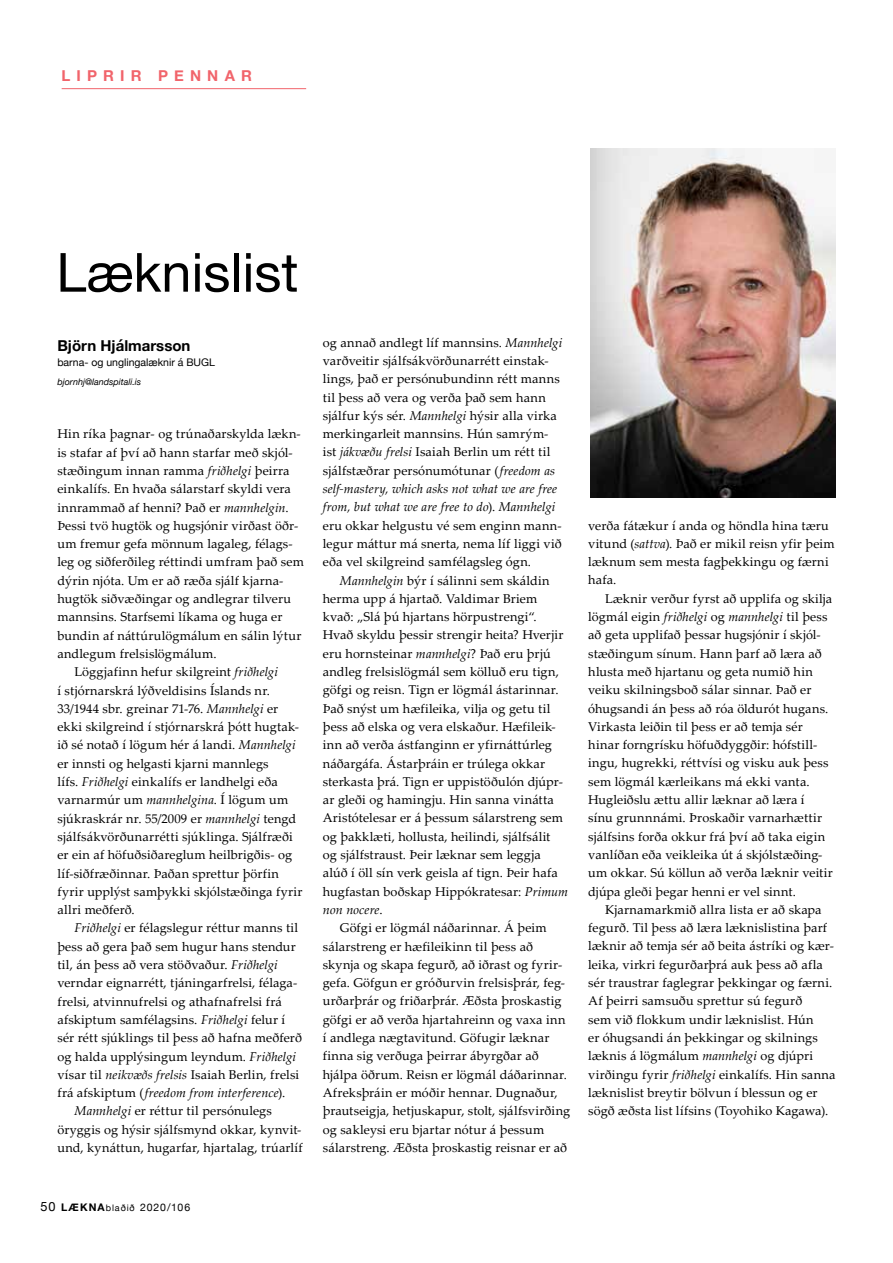
<style>
.page{position:relative;width:893px;height:1263px;background:#fff}
.page>*{position:absolute;margin:0;border:0;box-sizing:border-box;transform-origin:0 0}
.t1{font:54px "Helvetica Neue";color:#000}
.t2{font:700 15px "Helvetica Neue";color:#000}
.t3{font:700 15px "Helvetica Neue";letter-spacing:.41em;color:#f1646b}
.t4{font:12.75px/18.3px "Palatino Linotype";letter-spacing:.01em;color:#000}
.t5{font:italic 12.75px "Palatino Linotype";letter-spacing:.005em;color:#000}
.t6{font:10.5px "Helvetica Neue";color:#000}
.t7{font:italic 9px "Helvetica Neue";color:#000}
.s1{font-style:italic}
.s2{font-style:normal}
.s3{font-size:12.75px}
.s4{font-weight:700}
.s5{font-size:9px}
</style>
<div class="page">
<hr style="left:62px;top:88px;width:244px;height:1px;background:#f1646b">
<img style="left:590px;top:149px;width:246px;height:349px">
<p class="t3" style="left:62px;top:63px;width:192px">LIPRIR PENNAR</p>
<h1 class="t1" style="left:56px;top:233px;width:244px">Læknislist</h1>
<p class="t2" style="left:57px;top:333px;width:135px">Björn Hjálmarsson</p>
<p class="t6" style="left:57px;top:354px;width:159px">barna- og unglingalæknir á BUGL</p>
<p class="t7" style="left:57px;top:376px;width:85px">bjornhj@landspitali.is</p>
<p class="t4" style="left:57px;top:424px;width:245px">Hin ríka þagnar- og trúnaðarskylda lækn-</p>
<p class="t4" style="left:57px;top:443px;width:237px">is stafar af því að hann starfar með skjól-</p>
<p class="t4" style="left:57px;top:461px;width:234px">stæðingum innan ramma <span class="s1">friðhelgi</span> þeirra</p>
<p class="t4" style="left:57px;top:479px;width:235px">einkalífs. En hvaða sálarstarf skyldi vera</p>
<p class="t4" style="left:57px;top:498px;width:233px">innrammað af henni? Það er <span class="s1">mannhelgin</span>.</p>
<p class="t4" style="left:57px;top:516px;width:243px">Þessi tvö hugtök og hugsjónir virðast öðr-</p>
<p class="t4" style="left:57px;top:534px;width:237px">um fremur gefa mönnum lagaleg, félags-</p>
<p class="t4" style="left:57px;top:552px;width:248px">leg og siðferðileg réttindi umfram það sem</p>
<p class="t4" style="left:57px;top:571px;width:228px">dýrin njóta. Um er að ræða sjálf kjarna-</p>
<p class="t4" style="left:57px;top:589px;width:235px">hugtök siðvæðingar og andlegrar tilveru</p>
<p class="t4" style="left:57px;top:607px;width:227px">mannsins. Starfsemi líkama og huga er</p>
<p class="t4" style="left:57px;top:626px;width:245px">bundin af náttúrulögmálum en sálin lýtur</p>
<p class="t4" style="left:57px;top:644px;width:161px">andlegum frelsislögmálum.</p>
<p class="t4" style="left:74px;top:662px;width:205px">Löggjafinn hefur skilgreint <span class="s1">friðhelgi</span></p>
<p class="t4" style="left:57px;top:680px;width:214px">í stjórnarskrá lýðveldisins Íslands nr.</p>
<p class="t4" style="left:57px;top:699px;width:222px">33/1944 sbr. greinar 71-76. <span class="s1">Mannhelgi</span> er</p>
<p class="t4" style="left:57px;top:717px;width:243px">ekki skilgreind í stjórnarskrá þótt hugtak-</p>
<p class="t4" style="left:57px;top:735px;width:240px">ið sé notað í lögum hér á landi. <span class="s1">Mannhelgi</span></p>
<p class="t4" style="left:57px;top:754px;width:213px">er innsti og helgasti kjarni mannlegs</p>
<p class="t4" style="left:57px;top:772px;width:222px">lífs. <span class="s1">Friðhelgi</span> einkalífs er landhelgi eða</p>
<p class="t4" style="left:57px;top:790px;width:233px">varnarmúr um <span class="s1">mannhelgina</span>. Í lögum um</p>
<p class="t4" style="left:57px;top:809px;width:240px">sjúkraskrár nr. 55/2009 er <span class="s1">mannhelgi</span> tengd</p>
<p class="t4" style="left:57px;top:827px;width:237px">sjálfsákvörðunarrétti sjúklinga. Sjálfræði</p>
<p class="t4" style="left:57px;top:845px;width:236px">er ein af höfuðsiðareglum heilbrigðis- og</p>
<p class="t4" style="left:57px;top:863px;width:223px">líf-siðfræðinnar. Þaðan sprettur þörfin</p>
<p class="t4" style="left:57px;top:882px;width:247px">fyrir upplýst samþykki skjólstæðinga fyrir</p>
<p class="t4" style="left:57px;top:900px;width:79px">allri meðferð.</p>
<p class="t4" style="left:74px;top:918px;width:225px"><span class="s1">Friðhelgi</span> er félagslegur réttur manns til</p>
<p class="t4" style="left:57px;top:937px;width:240px">þess að gera það sem hugur hans stendur</p>
<p class="t4" style="left:57px;top:955px;width:222px">til, án þess að vera stöðvaður. <span class="s1">Friðhelgi</span></p>
<p class="t4" style="left:57px;top:973px;width:241px">verndar eignarrétt, tjáningarfrelsi, félaga-</p>
<p class="t4" style="left:57px;top:992px;width:226px">frelsi, atvinnufrelsi og athafnafrelsi frá</p>
<p class="t4" style="left:57px;top:1010px;width:229px">afskiptum samfélagsins. <span class="s1">Friðhelgi</span> felur í</p>
<p class="t4" style="left:57px;top:1028px;width:246px">sér rétt sjúklings til þess að hafna meðferð</p>
<p class="t4" style="left:57px;top:1046px;width:240px">og halda upplýsingum leyndum. <span class="s1">Friðhelgi</span></p>
<p class="t4" style="left:57px;top:1065px;width:243px">vísar til <span class="s1">neikvæðs frelsis</span> Isaiah Berlin, frelsi</p>
<p class="t5" style="left:57px;top:1084px;width:229px"><span class="s2">frá afskiptum (</span>freedom from interference<span class="s2">).</span></p>
<p class="t4" style="left:74px;top:1101px;width:199px"><span class="s1">Mannhelgi</span> er réttur til persónulegs</p>
<p class="t4" style="left:57px;top:1120px;width:245px">öryggis og hýsir sjálfsmynd okkar, kynvit-</p>
<p class="t4" style="left:57px;top:1138px;width:247px">und, kynáttun, hugarfar, hjartalag, trúarlíf</p>
<p class="t4" style="left:323px;top:333px;width:241px">og annað andlegt líf mannsins. <span class="s1">Mannhelgi </span>varðveitir sjálfsákvörðunarrétt einstak&shy;lings, það er persónubundinn rétt manns til þess að vera og verða það sem hann sjálfur kýs sér. <span class="s1">Mannhelgi</span> hýsir alla virka merkingarleit mannsins. Hún samrým&shy;ist <span class="s1">jákvæðu frelsi</span> Isaiah Berlin um rétt til sjálfstæðrar persónumótunar (<span class="s1">freedom as self-mastery, which asks not what we are free from, but what we are free to do</span>). <span class="s1">Mannhelgi </span>eru okkar helgustu vé sem enginn mann&shy;legur máttur má snerta, nema líf liggi við eða vel skilgreind samfélagsleg ógn.</p>
<p class="t4" style="left:340px;top:571px;width:211px"><span class="s1">Mannhelgin</span> býr í sálinni sem skáldin</p>
<p class="t4" style="left:323px;top:589px;width:216px">herma upp á hjartað. Valdimar Briem</p>
<p class="t4" style="left:323px;top:607px;width:215px">kvað: „Slá þú hjartans hörpustrengi“.</p>
<p class="t4" style="left:323px;top:625px;width:242px">Hvað skyldu þessir strengir heita? Hverjir</p>
<p class="t4" style="left:323px;top:644px;width:230px">eru hornsteinar <span class="s1">mannhelgi</span>? Það eru þrjú</p>
<p class="t4" style="left:323px;top:662px;width:238px">andleg frelsislögmál sem kölluð eru tign,</p>
<p class="t4" style="left:323px;top:680px;width:237px">göfgi og reisn. Tign er lögmál ástarinnar.</p>
<p class="t4" style="left:323px;top:699px;width:229px">Það snýst um hæfileika, vilja og getu til</p>
<p class="t4" style="left:323px;top:717px;width:234px">þess að elska og vera elskaður. Hæfileik-</p>
<p class="t4" style="left:323px;top:735px;width:231px">inn að verða ástfanginn er yfirnáttúrleg</p>
<p class="t4" style="left:323px;top:753px;width:224px">náðargáfa. Ástarþráin er trúlega okkar</p>
<p class="t4" style="left:323px;top:772px;width:242px">sterkasta þrá. Tign er uppistöðulón djúpr-</p>
<p class="t4" style="left:323px;top:790px;width:233px">ar gleði og hamingju. Hin sanna vinátta</p>
<p class="t4" style="left:323px;top:808px;width:242px">Aristótelesar er á þessum sálarstreng sem</p>
<p class="t4" style="left:323px;top:827px;width:229px">og þakklæti, hollusta, heilindi, sjálfsálit</p>
<p class="t4" style="left:323px;top:845px;width:219px">og sjálfstraust. Þeir læknar sem leggja</p>
<p class="t4" style="left:323px;top:863px;width:236px">alúð í öll sín verk geisla af tign. Þeir hafa</p>
<p class="t4" style="left:323px;top:882px;width:247px">hugfastan boðskap Hippókratesar: <span class="s1">Primum</span></p>
<p class="t5" style="left:323px;top:900px;width:61px">non nocere<span class="s2">.</span></p>
<p class="t4" style="left:340px;top:918px;width:208px">Göfgi er lögmál náðarinnar. Á þeim</p>
<p class="t4" style="left:323px;top:936px;width:212px">sálarstreng er hæfileikinn til þess að</p>
<p class="t4" style="left:323px;top:955px;width:241px">skynja og skapa fegurð, að iðrast og fyrir-</p>
<p class="t4" style="left:323px;top:973px;width:244px">gefa. Göfgun er gróðurvin frelsisþrár, feg-</p>
<p class="t4" style="left:323px;top:991px;width:240px">urðarþrár og friðarþrár. Æðsta þroskastig</p>
<p class="t4" style="left:323px;top:1010px;width:244px">göfgi er að verða hjartahreinn og vaxa inn</p>
<p class="t4" style="left:323px;top:1028px;width:228px">í andlega nægtavitund. Göfugir læknar</p>
<p class="t4" style="left:323px;top:1046px;width:217px">finna sig verðuga þeirrar ábyrgðar að</p>
<p class="t4" style="left:323px;top:1065px;width:246px">hjálpa öðrum. Reisn er lögmál dáðarinnar.</p>
<p class="t4" style="left:323px;top:1083px;width:236px">Afreksþráin er móðir hennar. Dugnaður,</p>
<p class="t4" style="left:323px;top:1101px;width:249px">þrautseigja, hetjuskapur, stolt, sjálfsvirðing</p>
<p class="t4" style="left:323px;top:1119px;width:223px">og sakleysi eru bjartar nótur á þessum</p>
<p class="t4" style="left:323px;top:1138px;width:246px">sálarstreng. Æðsta þroskastig reisnar er að</p>
<p class="t4" style="left:588px;top:516px;width:248px">verða fátækur í anda og höndla hina tæru vitund (<span class="s1">sattva</span>). Það er mikil reisn yfir þeim læknum sem mesta fagþekkingu og færni hafa.</p>
<p class="t4" style="left:588px;top:589px;width:246px;text-indent:17px">Læknir verður fyrst að upplifa og skilja lögmál eigin <span class="s1">friðhelgi</span> og <span class="s1">mannhelgi</span> til þess að geta upplifað þessar hugsjónir í skjól&shy;stæðingum sínum. Hann þarf að læra að hlusta með hjartanu og geta numið hin veiku skilningsboð sálar sinnar. Það er óhugsandi án þess að róa öldurót hugans.<br>Virkasta leiðin til þess er að temja sér hinar forngrísku höfuðdyggðir: hófstill&shy;ingu, hugrekki, réttvísi og visku auk þess sem lögmál kærleikans má ekki vanta.<br>Hugleiðslu ættu allir læknar að læra í<br>sínu grunnnámi. Þroskaðir varnarhættir sjálfsins forða okkur frá því að taka eigin vanlíðan eða veikleika út á skjólstæðing&shy;um okkar. Sú köllun að verða læknir veitir djúpa gleði þegar henni er vel sinnt.</p>
<p class="t4" style="left:588px;top:900px;width:249px;text-indent:17px">Kjarnamarkmið allra lista er að skapa fegurð. Til þess að læra læknislistina þarf læknir að temja sér að beita ástríki og kær&shy;leika, virkri fegurðarþrá auk þess að afla sér traustrar faglegrar þekkingar og færni.<br>Af þeirri samsuðu sprettur sú fegurð<br>sem við flokkum undir læknislist. Hún<br>er óhugsandi án þekkingar og skilnings læknis á lögmálum <span class="s1">mannhelgi</span> og djúpri virðingu fyrir <span class="s1">friðhelgi</span> einkalífs. Hin sanna læknislist breytir bölvun í blessun og er sögð æðsta list lífsins (Toyohiko Kagawa).</p>
<p class="t6" style="left:40px;top:1200px;width:152px"><span class="s3">50</span> <span class="s4">LÆKNA</span><span class="s5">blaðið</span> 2020/106</p>
</div>
